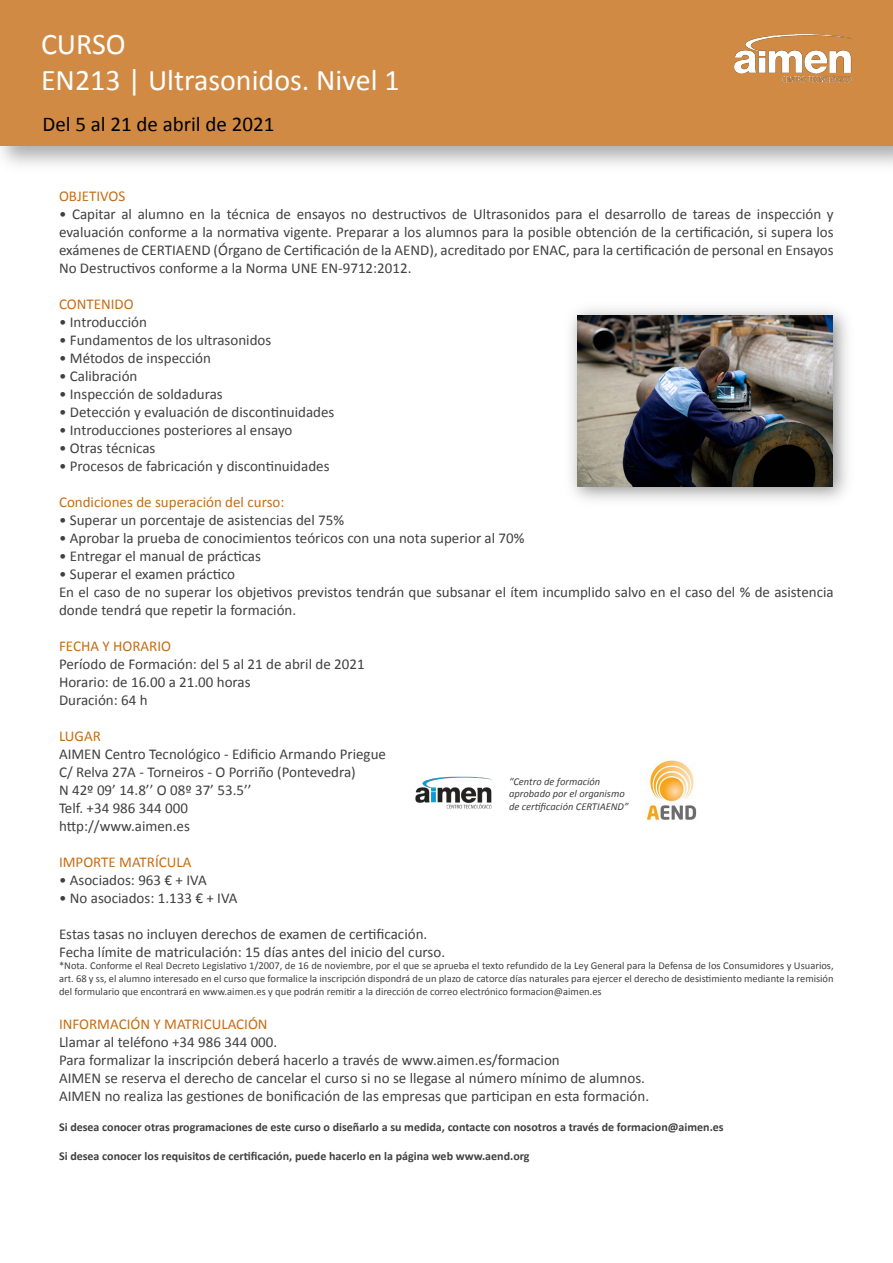
<style>
.page{position:relative;width:893px;height:1263px;background:#fff}
.page>*{position:absolute;margin:0;border:0;box-sizing:border-box;transform-origin:0 0}
.t1{font:30px/36px "Calibri";color:#fff}
.t2{font:21px "Calibri";color:#000}
.t3{font:15px/18px "Calibri";color:#404040}
.t4{font:15px "Calibri";color:#c66d14}
.t5{font:700 12px "Calibri";color:#404040}
.t6{font:10.5px/12.6px "Calibri";color:#404040;text-align:justify}
.t7{font:italic 10.5px/12.6px "Calibri";color:#404040}
</style>
<div class="page">
<img style="left:0;top:145px;width:893px;height:20px">
<div style="left:0;top:0;width:893px;height:145px;background:#d18a43"></div>
<img style="left:734px;top:34px;width:118px;height:49px">
<img style="left:647px;top:760px;width:50px;height:61px">
<img style="left:415px;top:776px;width:77px;height:33px">
<img style="left:570px;top:308px;width:278px;height:193px">
<img style="left:577px;top:316px;width:256px;height:170px">
<h1 class="t1" style="left:41px;top:26px;width:360px">CURSO<br>EN213 | Ultrasonidos. Nivel 1</h1>
<h2 class="t2" style="left:43px;top:110px;width:233px">Del 5 al 21 de abril de 2021</h2>
<p class="t4" style="left:59px;top:186px;width:68px">OBJETIVOS</p>
<p class="t3" style="left:59px;top:205px;width:776px;text-align:justify">• Capitar al alumno en la técnica de ensayos no destructivos de Ultrasonidos para el desarrollo de tareas de inspección y evaluación conforme a la normativa vigente. Preparar a los alumnos para la posible obtención de la certificación, si supera los exámenes de CERTIAEND (Órgano de Certificación de la AEND), acreditado por ENAC, para la certificación de personal en Ensayos No Destructivos conforme a la Norma UNE EN-9712:2012.</p>
<p class="t4" style="left:59px;top:294px;width:76px">CONTENIDO</p>
<p class="t3" style="left:59px;top:313px;width:89px">• Introducción</p>
<p class="t3" style="left:59px;top:331px;width:214px">• Fundamentos de los ultrasonidos</p>
<p class="t3" style="left:59px;top:349px;width:154px">• Métodos de inspección</p>
<p class="t3" style="left:59px;top:367px;width:80px">• Calibración</p>
<p class="t3" style="left:59px;top:385px;width:165px">• Inspección de soldaduras</p>
<p class="t3" style="left:59px;top:403px;width:277px">• Detección y evaluación de discontinuidades</p>
<p class="t3" style="left:59px;top:421px;width:235px">• Introducciones posteriores al ensayo</p>
<p class="t3" style="left:59px;top:439px;width:98px">• Otras técnicas</p>
<p class="t3" style="left:59px;top:457px;width:272px">• Procesos de fabricación y discontinuidades</p>
<p class="t4" style="left:59px;top:492px;width:227px">Condiciones de superación del curso:</p>
<p class="t3" style="left:59px;top:511px;width:287px">• Superar un porcentaje de asistencias del 75%</p>
<p class="t3" style="left:59px;top:529px;width:467px">• Aprobar la prueba de conocimientos teóricos con una nota superior al 70%</p>
<p class="t3" style="left:59px;top:547px;width:203px">• Entregar el manual de prácticas</p>
<p class="t3" style="left:59px;top:565px;width:776px">• Superar el examen práctico<br>En el caso de no superar los objetivos previstos tendrán que subsanar el ítem incumplido salvo en el caso del % de asistencia donde tendrá que repetir la formación.</p>
<p class="t4" style="left:59px;top:636px;width:114px">FECHA Y HORARIO</p>
<p class="t3" style="left:59px;top:655px;width:307px">Período de Formación: del 5 al 21 de abril de 2021<br>Horario: de 16.00 a 21.00 horas<br>Duración: 64 h</p>
<p class="t4" style="left:59px;top:726px;width:43px">LUGAR</p>
<p class="t3" style="left:59px;top:745px;width:329px">AIMEN Centro Tecnológico - Edificio Armando Priegue C/ Relva 27A - Torneiros - O Porriño (Pontevedra)<br>N 42º 09’ 14.8’’ O 08º 37’ 53.5’’<br>Telf. +34 986 344 000<br>http://www.aimen.es</p>
<p class="t4" style="left:59px;top:852px;width:134px">IMPORTE MATRÍCULA</p>
<p class="t3" style="left:59px;top:871px;width:149px">• Asociados: 963 € + IVA</p>
<p class="t3" style="left:59px;top:889px;width:180px">• No asociados: 1.133 € + IVA</p>
<p class="t3" style="left:59px;top:925px;width:388px">Estas tasas no incluyen derechos de examen de certificación.<br>Fecha límite de matriculación: 15 días antes del inicio del curso.</p>
<p class="t6" style="left:59px;top:960px;width:776px">*Nota. Conforme el Real Decreto Legislativo 1/2007, de 16 de noviembre, por el que se aprueba el texto refundido de la Ley General para la Defensa de los Consumidores y Usuarios, art. 68 y ss, el alumno interesado en el curso que formalice la inscripción dispondrá de un plazo de catorce días naturales para ejercer el derecho de desistimiento mediante la remisión del formulario que encontrará en www.aimen.es y que podrán remitir a la dirección de correo electrónico formacion@aimen.es</p>
<p class="t4" style="left:59px;top:1014px;width:210px">INFORMACIÓN Y MATRICULACIÓN</p>
<p class="t3" style="left:59px;top:1033px;width:592px">Llamar al teléfono +34 986 344 000.<br>Para formalizar la inscripción deberá hacerlo a través de www.aimen.es/formacion<br>AIMEN se reserva el derecho de cancelar el curso si no se llegase al número mínimo de alumnos.<br>AIMEN no realiza las gestiones de bonificación de las empresas que participan en esta formación.</p>
<p class="t5" style="left:59px;top:1120px;width:666px">Si desea conocer otras programaciones de este curso o diseñarlo a su medida, contacte con nosotros a través de formacion@aimen.es</p>
<p class="t5" style="left:59px;top:1148px;width:472px">Si desea conocer los requisitos de certificación, puede hacerlo en la página web www.aend.org</p>
<p class="t7" style="left:509px;top:774px;width:121px">“Centro de formación aprobado por el organismo de certificación CERTIAEND”</p>
</div>
